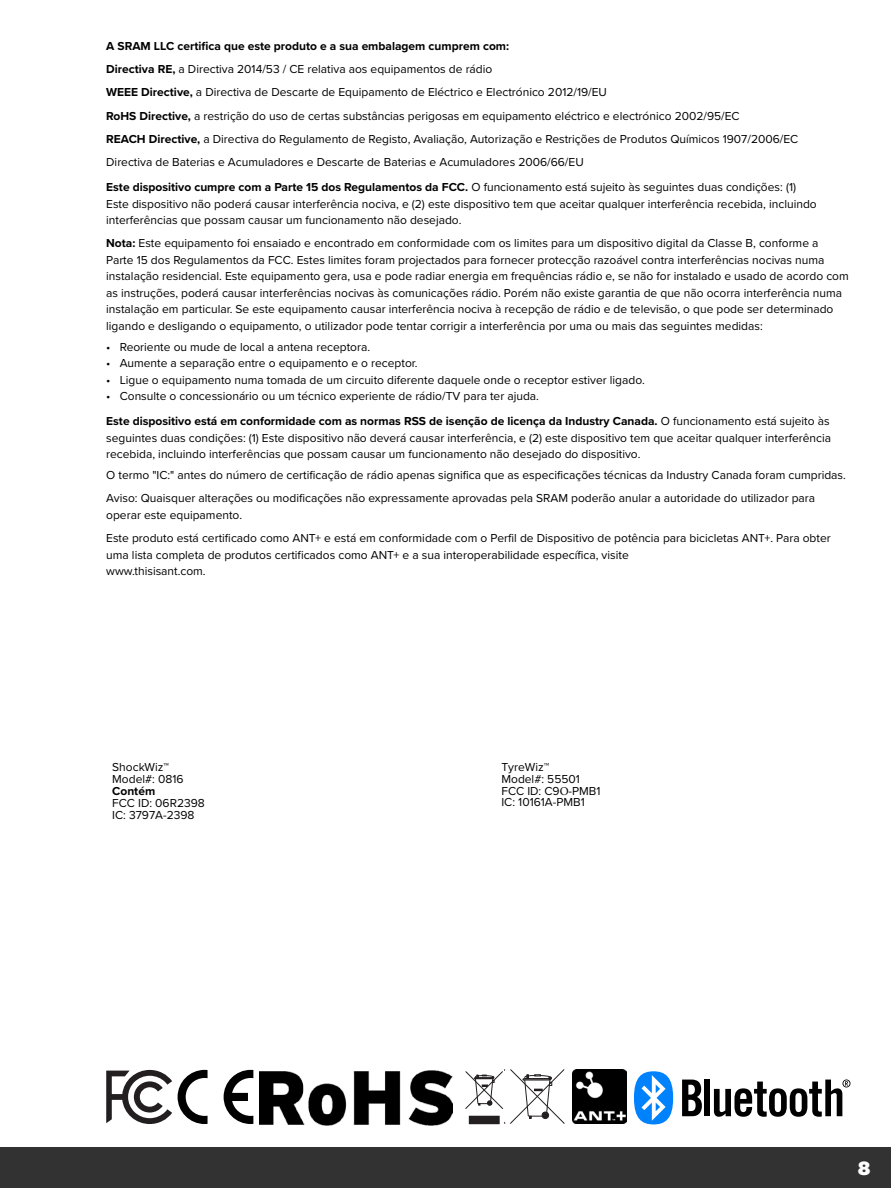
<style>
.page{position:relative;width:891px;height:1188px;background:#fff}
.page>*{position:absolute;margin:0;border:0;box-sizing:border-box;transform-origin:0 0}
.t1{font:900 19.2px "Gotham";color:#fff}
.User_Manual_Text_-_N{font:12px/16.5px "Proxima Nova";color:#000}
.User_Manual_Text_-_N-2{font:700 12px "Proxima Nova";color:#000}
.TableText{font:12px/11.7px "Proxima Nova";color:#000}
.s1{font-weight:700}
.s2{font-family:"Minion Pro"}
</style>
<div class="page">
<div style="left:0;top:1148px;width:891px;height:40px;background:#323232"></div>
<svg style="left:224px;top:1070px;width:29px;height:54px"></svg>
<svg style="left:178px;top:1070px;width:30px;height:54px"></svg>
<svg style="left:465px;top:1069px;width:100px;height:55px"></svg>
<svg style="left:106px;top:1070px;width:66px;height:54px"></svg>
<img style="left:572px;top:1069px;width:54px;height:54px">
<img style="left:260px;top:1070px;width:193px;height:56px">
<svg style="left:682px;top:1080px;width:20px;height:36px"></svg>
<div style="left:704px;top:1080px;width:6px;height:36px;background:#000"></div>
<svg style="left:714px;top:1079px;width:137px;height:38px"></svg>
<svg style="left:634px;top:1071px;width:39px;height:53px"></svg>
<p class="User_Manual_Text_-_N-2" style="left:106px;top:37px;width:404px">A SRAM LLC certifica que este produto e a sua embalagem cumprem com:</p>
<p class="User_Manual_Text_-_N" style="left:106px;top:60px;width:388px"><span class="s1">Directiva RE,</span> a Directiva 2014/53 / CE relativa aos equipamentos de rádio</p>
<p class="User_Manual_Text_-_N" style="left:106px;top:84px;width:502px"><span class="s1">WEEE Directive,</span> a Directiva de Descarte de Equipamento de Eléctrico e Electrónico 2012/19/EU</p>
<p class="User_Manual_Text_-_N" style="left:106px;top:107px;width:635px"><span class="s1">RoHS Directive,</span> a restrição do uso de certas substâncias perigosas em equipamento eléctrico e electrónico 2002/95/EC</p>
<p class="User_Manual_Text_-_N" style="left:106px;top:130px;width:694px"><span class="s1">REACH Directive,</span> a Directiva do Regulamento de Registo, Avaliação, Autorização e Restrições de Produtos Químicos 1907/2006/EC</p>
<p class="User_Manual_Text_-_N" style="left:106px;top:153px;width:479px">Directiva de Baterias e Acumuladores e Descarte de Baterias e Acumuladores 2006/66/EU</p>
<p class="User_Manual_Text_-_N" style="left:106px;top:178px;width:712px"><span class="s1">Este dispositivo cumpre com a Parte 15 dos Regulamentos da FCC.</span> O funcionamento está sujeito às seguintes duas condições: (1)<br>Este dispositivo não poderá causar interferência nociva, e (2) este dispositivo tem que aceitar qualquer interferência recebida, incluindo interferências que possam causar um funcionamento não desejado.</p>
<p class="User_Manual_Text_-_N" style="left:106px;top:235px;width:744px"><span class="s1">Nota:</span> Este equipamento foi ensaiado e encontrado em conformidade com os limites para um dispositivo digital da Classe B, conforme a Parte 15 dos Regulamentos da FCC. Estes limites foram projectados para fornecer protecção razoável contra interferências nocivas numa instalação residencial. Este equipamento gera, usa e pode radiar energia em frequências rádio e, se não for instalado e usado de acordo com as instruções, poderá causar interferências nocivas às comunicações rádio. Porém não existe garantia de que não ocorra interferência numa instalação em particular. Se este equipamento causar interferência nociva à recepção de rádio e de televisão, o que pode ser determinado ligando e desligando o equipamento, o utilizador pode tentar corrigir a interferência por uma ou mais das seguintes medidas:</p>
<p class="User_Manual_Text_-_N" style="left:106px;top:338px;width:265px">• Reoriente ou mude de local a antena receptora.</p>
<p class="User_Manual_Text_-_N" style="left:106px;top:354px;width:313px">• Aumente a separação entre o equipamento e o receptor.</p>
<p class="User_Manual_Text_-_N" style="left:106px;top:371px;width:540px">• Ligue o equipamento numa tomada de um circuito diferente daquele onde o receptor estiver ligado.</p>
<p class="User_Manual_Text_-_N" style="left:106px;top:387px;width:434px">• Consulte o concessionário ou um técnico experiente de rádio/TV para ter ajuda.</p>
<p class="User_Manual_Text_-_N" style="left:106px;top:412px;width:726px"><span class="s1">Este dispositivo está em conformidade com as normas RSS de isenção de licença da Industry Canada.</span> O funcionamento está sujeito às seguintes duas condições: (1) Este dispositivo não deverá causar interferência, e (2) este dispositivo tem que aceitar qualquer interferência recebida, incluindo interferências que possam causar um funcionamento não desejado do dispositivo.</p>
<p class="User_Manual_Text_-_N" style="left:106px;top:466px;width:741px">O termo "IC:" antes do número de certificação de rádio apenas significa que as especificações técnicas da Industry Canada foram cumpridas.</p>
<p class="User_Manual_Text_-_N" style="left:106px;top:489px;width:711px">Aviso: Quaisquer alterações ou modificações não expressamente aprovadas pela SRAM poderão anular a autoridade do utilizador para operar este equipamento.</p>
<p class="User_Manual_Text_-_N" style="left:106px;top:529px;width:726px">Este produto está certificado como ANT+ e está em conformidade com o Perfil de Dispositivo de potência para bicicletas ANT+. Para obter uma lista completa de produtos certificados como ANT+ e a sua interoperabilidade específica, visite<br>www.thisisant.com.</p>
<p class="User_Manual_Text_-_N" style="left:112px;top:758px;width:58px">ShockWiz™</p>
<p class="User_Manual_Text_-_N" style="left:112px;top:770px;width:73px">Model#: 0816</p>
<p class="User_Manual_Text_-_N-2" style="left:112px;top:782px;width:44px">Contém</p>
<p class="User_Manual_Text_-_N" style="left:112px;top:794px;width:94px">FCC ID: 06R2398</p>
<p class="User_Manual_Text_-_N" style="left:112px;top:806px;width:84px">IC: 3797A-2398</p>
<p class="TableText" style="left:501px;top:761px;width:101px">TyreWiz™<br>Model#: 55501<br>FCC ID: C9<span class="s2">O</span>-PMB1<br>IC: 10161A-PMB1</p>
<h1 class="t1" style="left:858px;top:1154px;width:14px">8</h1>
</div>
